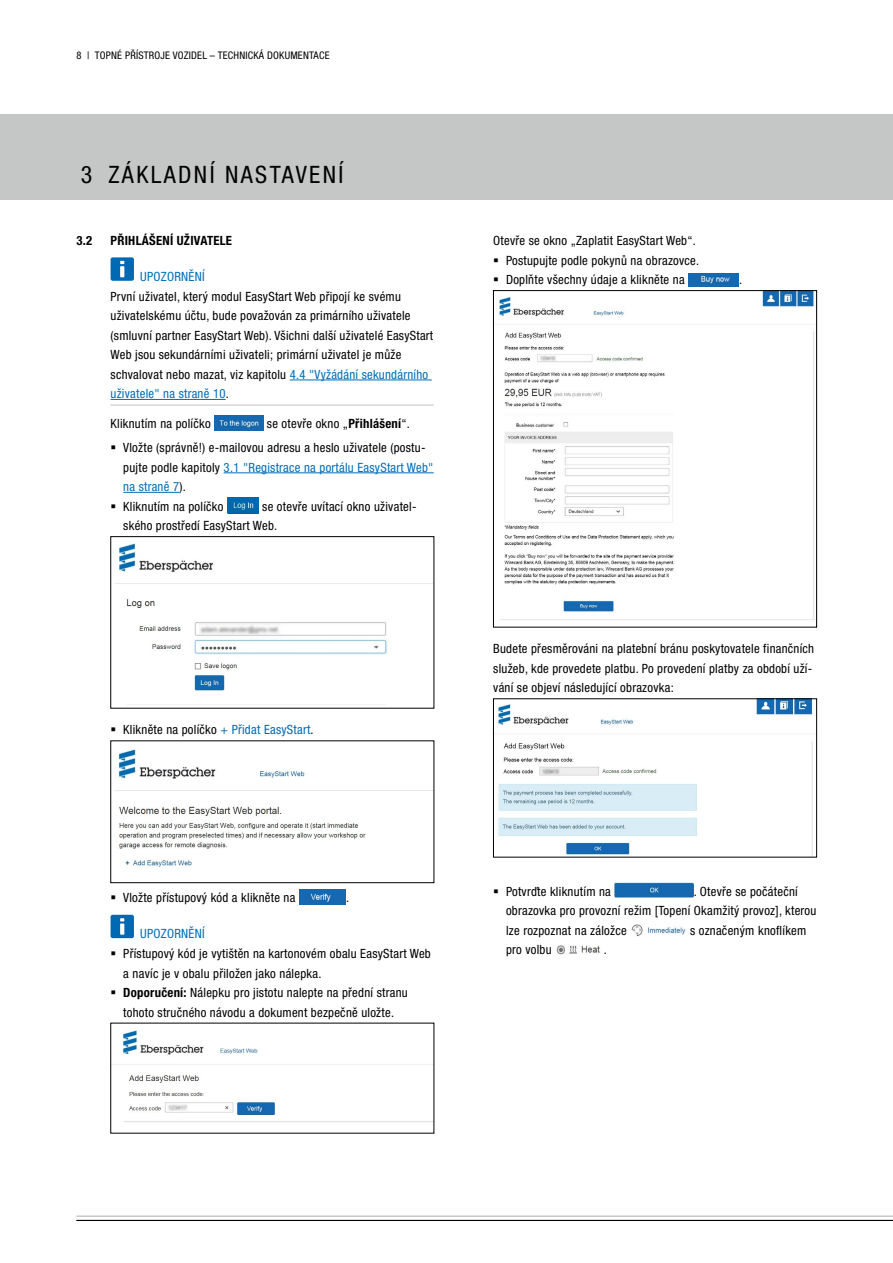
<style>
.page{position:relative;width:893px;height:1263px;background:#fff}
.page>*{position:absolute;margin:0;border:0;box-sizing:border-box;transform-origin:0 0}
.t1{font:condensed 24px "Helvetica Neue LTW1 G";color:#000}
.t2{font:condensed 12.75px/19.5px "Helvetica Neue LTW1 G";letter-spacing:.02em;color:#000}
.t3{font:condensed 12.75px/19.5px "Helvetica Neue LTW1 G";letter-spacing:.02em;color:#006eb8}
.t4{font:700 condensed 12.75px "Helvetica Neue LTW1 G";letter-spacing:.02em;color:#000}
.t5{font:condensed 10.5px "Helvetica Neue LTW1 G";letter-spacing:.02em;color:#000}
.s1{color:#006eb8}
.s2{font-weight:700}
.s3{color:#000}
.s4{color:#0069b4}
</style>
<div class="page">
<div style="left:0;top:115px;width:893px;height:85px;background:#c5c6c6"></div>
<hr style="left:77px;top:1216px;width:816px;height:1px;background:#c5c6c6">
<hr style="left:77px;top:1220px;width:816px;height:1px;background:#000">
<hr style="left:290px;top:380px;width:142px;height:1px;background:#006eb8">
<hr style="left:111px;top:405px;width:323px;height:1px;background:#c5c6c6">
<hr style="left:111px;top:399px;width:115px;height:1px;background:#006eb8">
<hr style="left:224px;top:472px;width:210px;height:1px;background:#006eb8">
<hr style="left:123px;top:492px;width:56px;height:1px;background:#006eb8">
<div style="left:111px;top:257px;width:23px;height:24px;background:#0069b4;border-radius:2px"></div>
<svg style="left:120px;top:266px;width:4px;height:11px"></svg>
<svg style="left:120px;top:261px;width:4px;height:3px"></svg>
<img style="left:214px;top:416px;width:49px;height:14px">
<img style="left:227px;top:498px;width:32px;height:16px">
<img style="left:115px;top:543px;width:317px;height:162px">
<div style="left:111px;top:536px;width:323px;height:172px;border:1px solid #000"></div>
<img style="left:115px;top:749px;width:317px;height:120px">
<div style="left:111px;top:741px;width:323px;height:142px;border:1px solid #000"></div>
<img style="left:299px;top:889px;width:47px;height:15px">
<div style="left:111px;top:915px;width:23px;height:23px;background:#0069b4;border-radius:2px"></div>
<svg style="left:120px;top:923px;width:4px;height:12px"></svg>
<svg style="left:120px;top:918px;width:4px;height:3px"></svg>
<img style="left:113px;top:1030px;width:319px;height:92px">
<img style="left:688px;top:273px;width:51px;height:13px">
<img style="left:499px;top:292px;width:315px;height:328px">
<div style="left:493px;top:290px;width:324px;height:337px;border:1px solid #000"></div>
<img style="left:498px;top:701px;width:315px;height:154px">
<div style="left:493px;top:699px;width:324px;height:158px;border:1px solid #000"></div>
<img style="left:614px;top:882px;width:79px;height:16px">
<img style="left:631px;top:924px;width:55px;height:13px">
<img style="left:556px;top:945px;width:45px;height:10px">
<p class="t5" style="left:77px;top:49px;width:254px">8 | TOPNÉ PŘÍSTROJE VOZIDEL – TECHNICKÁ DOKUMENTACE</p>
<h1 class="t1" style="left:81px;top:160px;width:56px">3 Základní</h1>
<h1 class="t1" style="left:225px;top:160px;width:15px">nastavení</h1>
<p class="t4" style="left:77px;top:233px;width:17px">3.2</p>
<p class="t4" style="left:111px;top:233px;width:123px">PŘIHLÁŠENÍ UŽIVATELE</p>
<p class="t3" style="left:140px;top:267px;width:66px">UPOZORNĚNÍ</p>
<p class="t2" style="left:111px;top:286px;width:324px">První uživatel, který modul EasyStart Web připojí ke svému uživatelskému účtu, bude považován za primárního uživatele (smluvní partner EasyStart Web). Všichni další uživatelé EasyStart Web jsou sekundárními uživateli; primární uživatel je může schvalovat nebo mazat, viz kapitolu <span class="s1">4.4 "Vyžádání sekundárního uživatele" na straně 10</span>.</p>
<p class="t2" style="left:111px;top:414px;width:102px">Kliknutím na políčko</p>
<p class="t2" style="left:123px;top:412px;width:304px;line-height:23.7px;text-indent:144px">se otevře okno „<span class="s2">Přihlášení</span>“.<br>Vložte (správně!) e-mailovou adresu a heslo uživatele (postu-</p>
<p class="t3" style="left:123px;top:457px;width:312px"><span class="s3">pujte podle kapitoly</span> 3.1 "Registrace na portálu EasyStart Web" na straně 7<span class="s3">).<br>Kliknutím na políčko</span></p>
<p class="t2" style="left:123px;top:496px;width:295px;text-indent:139px">se otevře uvítací okno uživatel&shy;ského prostředí EasyStart Web.</p>
<p class="t2" style="left:123px;top:720px;width:192px">Klikněte na políčko <span class="s4">+ Přidat EasyStart</span>.</p>
<p class="t2" style="left:123px;top:888px;width:174px">Vložte přístupový kód a klikněte na</p>
<p class="t2" style="left:346px;top:888px;width:5px">.</p>
<p class="t3" style="left:140px;top:924px;width:66px">UPOZORNĚNÍ</p>
<p class="t2" style="left:123px;top:944px;width:309px">Přístupový kód je vytištěn na kartonovém obalu EasyStart Web a navíc je v obalu přiložen jako nálepka.<br><span class="s2">Doporučení:</span> Nálepku pro jistotu nalepte na přední stranu tohoto stručného návodu a dokument bezpečně uložte.</p>
<p class="t2" style="left:506px;top:231px;width:195px;text-indent:-13px">Otevře se okno „Zaplatit EasyStart Web“.<br>Postupujte podle pokynů na obrazovce.<br>Doplňte všechny údaje a klikněte na</p>
<p class="t2" style="left:739px;top:270px;width:5px">.</p>
<p class="t2" style="left:493px;top:639px;width:322px">Budete přesměrováni na platební bránu poskytovatele finančních služeb, kde provedete platbu. Po provedení platby za období uží&shy;vání se objeví následující obrazovka:</p>
<p class="t2" style="left:506px;top:881px;width:312px;text-indent:188px">. Otevře se počáteční obrazovka pro provozní režim [Topení Okamžitý provoz], kterou lze rozpoznat na záložce</p>
<p class="t2" style="left:506px;top:881px;width:106px">Potvrďte kliknutím na</p>
<p class="t2" style="left:690px;top:920px;width:118px">s označeným knoflíkem</p>
<p class="t2" style="left:506px;top:940px;width:47px">pro volbu</p>
<p class="t2" style="left:604px;top:940px;width:5px">.</p>
</div>
